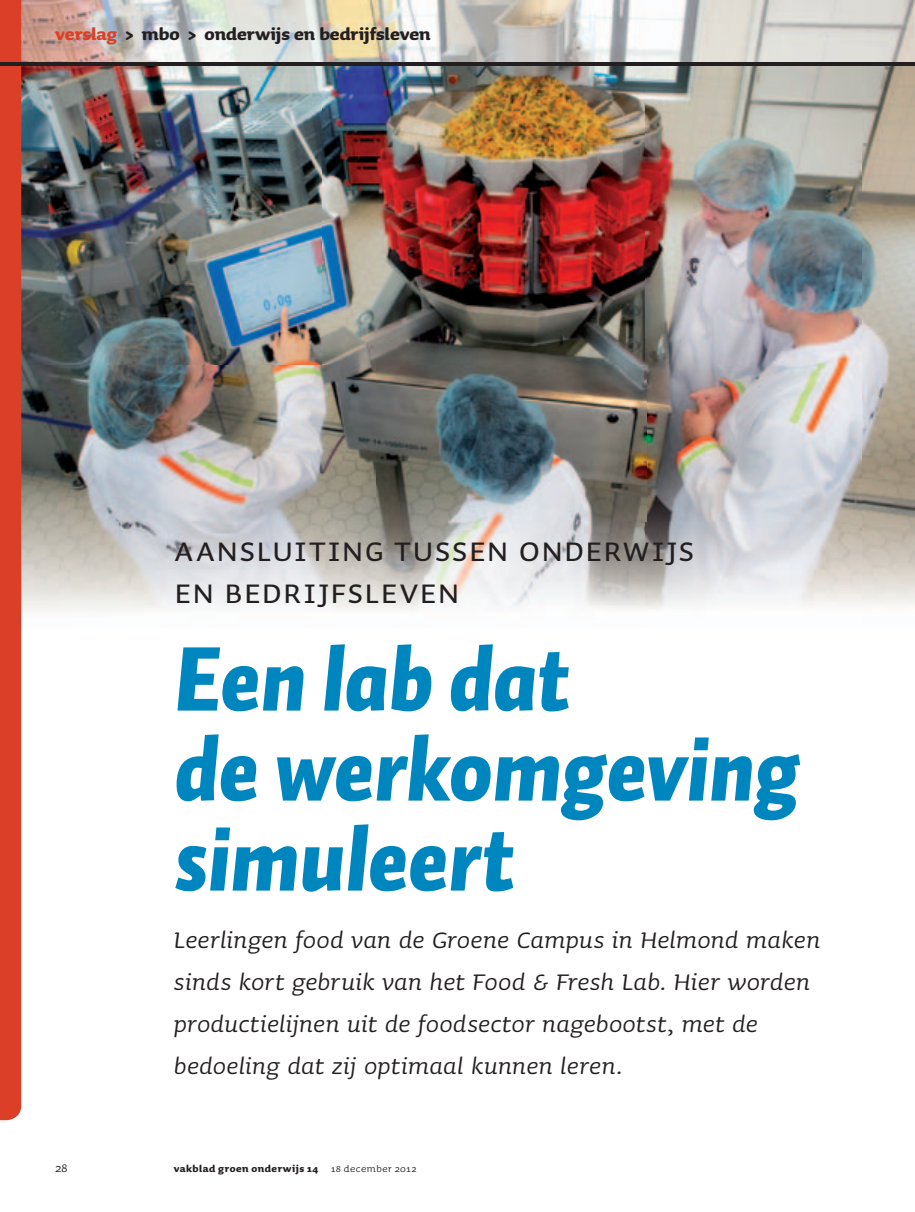
<style>
.page{position:relative;width:915px;height:1212px;background:#fff}
.page>*{position:absolute;margin:0;border:0;box-sizing:border-box;transform-origin:0 0}
.t1{font:italic 900 90px/90px "Auto 1";letter-spacing:-.015em;color:#0086be}
.t2{font:36px/42px "Auto 1 Regular Sm Cp";color:#231f20}
.t3{font:italic 30px/42px "Sauna";letter-spacing:.005em;color:#231f20}
.t4{font:700 21px "Sauna";color:#231f20}
.t5{font:15px "Sauna";color:#231f20}
.t6{font:700 12px "Sauna";letter-spacing:.04em;color:#231f20}
.s1{color:#db3f28}
.s2{font-weight:400}
</style>
<div class="page">
<img style="left:861px;top:65px;width:53px;height:540px">
<img style="left:21px;top:65px;width:840px;height:562px">
<img style="left:21px;top:0;width:893px;height:62px">
<div style="left:0;top:0;width:21px;height:1120px;background:#db3f28"></div>
<hr style="left:0;top:62px;width:914px;height:3px;background:#231f20">
<p class="t4" style="left:55px;top:23px;width:377px"><span class="s1">verslag</span> &gt; mbo &gt; onderwijs en bedrijfsleven</p>
<p class="t2" style="left:174px;top:530px;width:522px">Aansluiting tussen onderwijs en bedrijfsleven</p>
<h1 class="t1" style="left:174px;top:634px;width:628px">Een lab dat<br>de werkomgeving simuleert</h1>
<p class="t3" style="left:174px;top:918px;width:647px">Leerlingen food van de Groene Campus in Helmond maken sinds kort gebruik van het Food &amp; Fresh Lab. Hier worden productielijnen uit de foodsector nagebootst, met de bedoeling dat zij optimaal kunnen leren.</p>
<p class="t5" style="left:55px;top:1160px;width:14px">28</p>
<p class="t6" style="left:174px;top:1162px;width:244px">vakblad groen onderwijs 14 <span class="s2">18 december 2012</span></p>
</div>
